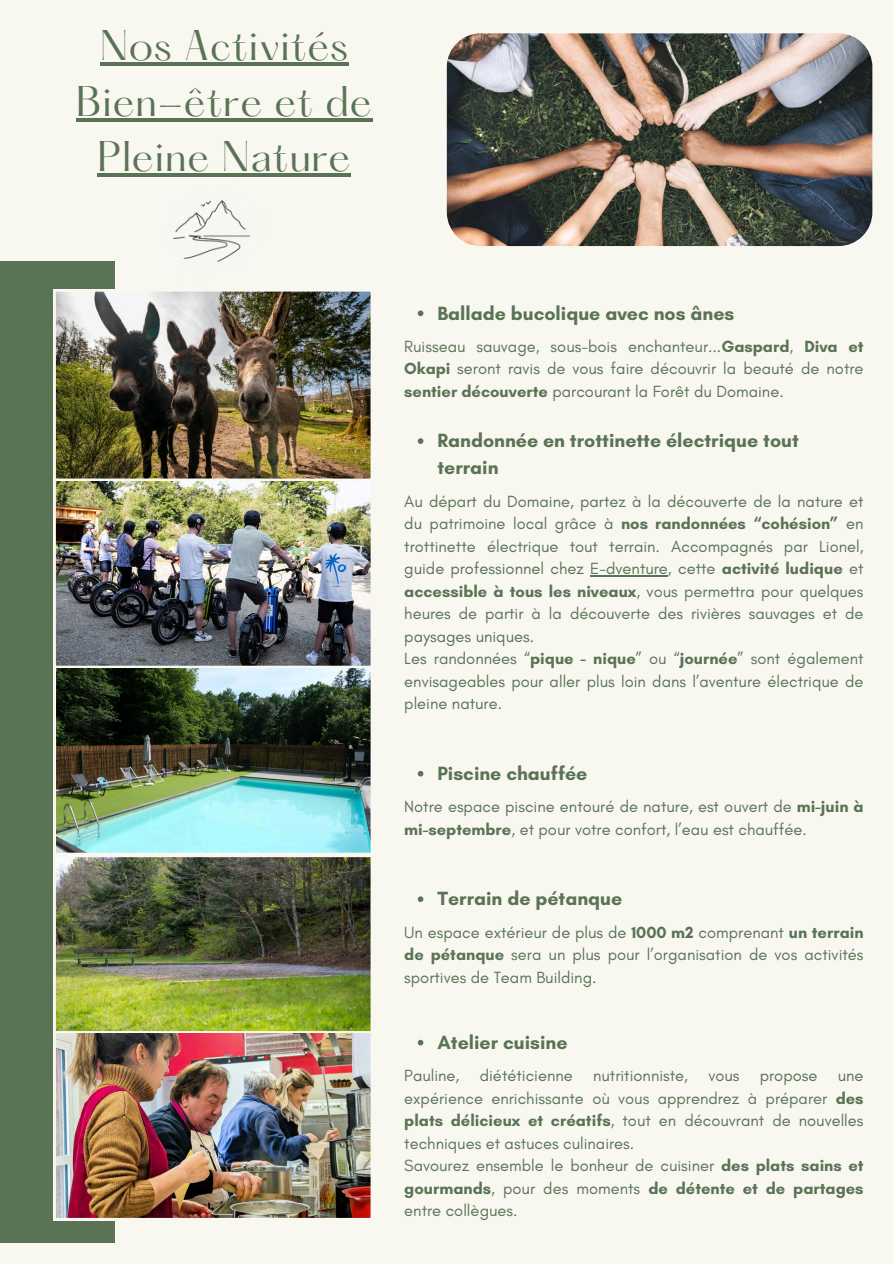
<style>
.page{position:relative;width:894px;height:1264px;background:#fff}
.page>*{position:absolute;margin:0;border:0;box-sizing:border-box;transform-origin:0 0}
.t1{font:37.5px/55.2px "Hatton";letter-spacing:.02em;color:#5b7355;text-align:center}
.t2{font:700 19.5px/27px "Glacial Indifference";color:#5b7355}
.t3{font:16.5px/22.5px "Glacial Indifference";color:#5b7355;text-align:justify}
.s1{font-weight:700}
</style>
<div class="page">
<div style="left:0;top:0;width:893px;height:1263px;background:#f8f8f1"></div>
<div style="left:0;top:261px;width:115px;height:981px;background:#5b7355"></div>
<img style="left:158px;top:176px;width:107px;height:86px">
<img style="left:446px;top:33px;width:426px;height:213px;border-radius:34px">
<img style="left:54px;top:668px;width:317px;height:186px">
<img style="left:54px;top:1032px;width:317px;height:187px">
<img style="left:54px;top:480px;width:317px;height:188px">
<img style="left:54px;top:855px;width:317px;height:177px">
<img style="left:54px;top:289px;width:317px;height:191px">
<svg style="left:417px;top:770px;width:6px;height:6px"></svg>
<hr style="left:100px;top:63px;width:249px;height:3px;background:#5b7355">
<hr style="left:76px;top:118px;width:296px;height:3px;background:#5b7355">
<hr style="left:98px;top:173px;width:253px;height:3px;background:#5b7355">
<svg style="left:417px;top:310px;width:6px;height:6px"></svg>
<svg style="left:417px;top:438px;width:6px;height:6px"></svg>
<hr style="left:590px;top:575px;width:77px;height:1px;background:#5b7355">
<svg style="left:417px;top:1039px;width:6px;height:6px"></svg>
<svg style="left:417px;top:896px;width:6px;height:6px"></svg>
<p class="t1" style="left:76px;top:22px;width:297px">Nos Activités<br>Bien-être et de<br>Pleine Nature</p>
<p class="t2" style="left:437px;top:299px;width:298px">Ballade bucolique avec nos ânes</p>
<p class="t3" style="left:404px;top:335px;width:460px">Ruisseau sauvage, sous-bois enchanteur...<span class="s1">Gaspard</span>, <span class="s1">Diva et Okapi</span> seront ravis de vous faire découvrir la beauté de notre <span class="s1">sentier découverte</span> parcourant la Forêt du Domaine.</p>
<p class="t2" style="left:437px;top:427px;width:363px">Randonnée en trottinette électrique tout terrain</p>
<p class="t3" style="left:404px;top:489px;width:460px">Au départ du Domaine, partez à la découverte de la nature et du patrimoine local grâce à <span class="s1">nos randonnées “cohésion”</span> en trottinette électrique tout terrain. Accompagnés par Lionel, guide professionnel chez E-dventure, cette <span class="s1">activité ludique</span> et <span class="s1">accessible à tous les niveaux</span>, vous permettra pour quelques heures de partir à la découverte des rivières sauvages et de paysages uniques.</p>
<p class="t3" style="left:404px;top:647px;width:460px">Les randonnées “<span class="s1">pique - nique</span>” ou “<span class="s1">journée</span>” sont également envisageables pour aller plus loin dans l’aventure électrique de pleine nature.</p>
<p class="t2" style="left:437px;top:759px;width:151px">Piscine chauffée</p>
<p class="t3" style="left:404px;top:795px;width:460px">Notre espace piscine entouré de nature, est ouvert de <span class="s1">mi-juin à mi-septembre</span>, et pour votre confort, l’eau est chauffée.</p>
<p class="t2" style="left:437px;top:885px;width:186px">Terrain de pétanque</p>
<p class="t3" style="left:404px;top:920px;width:460px">Un espace extérieur de plus de <span class="s1">1000 m2</span> comprenant <span class="s1">un terrain de pétanque</span> sera un plus pour l’organisation de vos activités sportives de Team Building.</p>
<p class="t2" style="left:437px;top:1028px;width:132px">Atelier cuisine</p>
<p class="t3" style="left:404px;top:1064px;width:460px">Pauline, diététicienne nutritionniste, vous propose une expérience enrichissante où vous apprendrez à préparer <span class="s1">des plats délicieux et créatifs</span>, tout en découvrant de nouvelles techniques et astuces culinaires.</p>
<p class="t3" style="left:404px;top:1154px;width:460px">Savourez ensemble le bonheur de cuisiner <span class="s1">des plats sains et gourmands</span>, pour des moments <span class="s1">de détente et de partages </span>entre collègues.</p>
</div>
